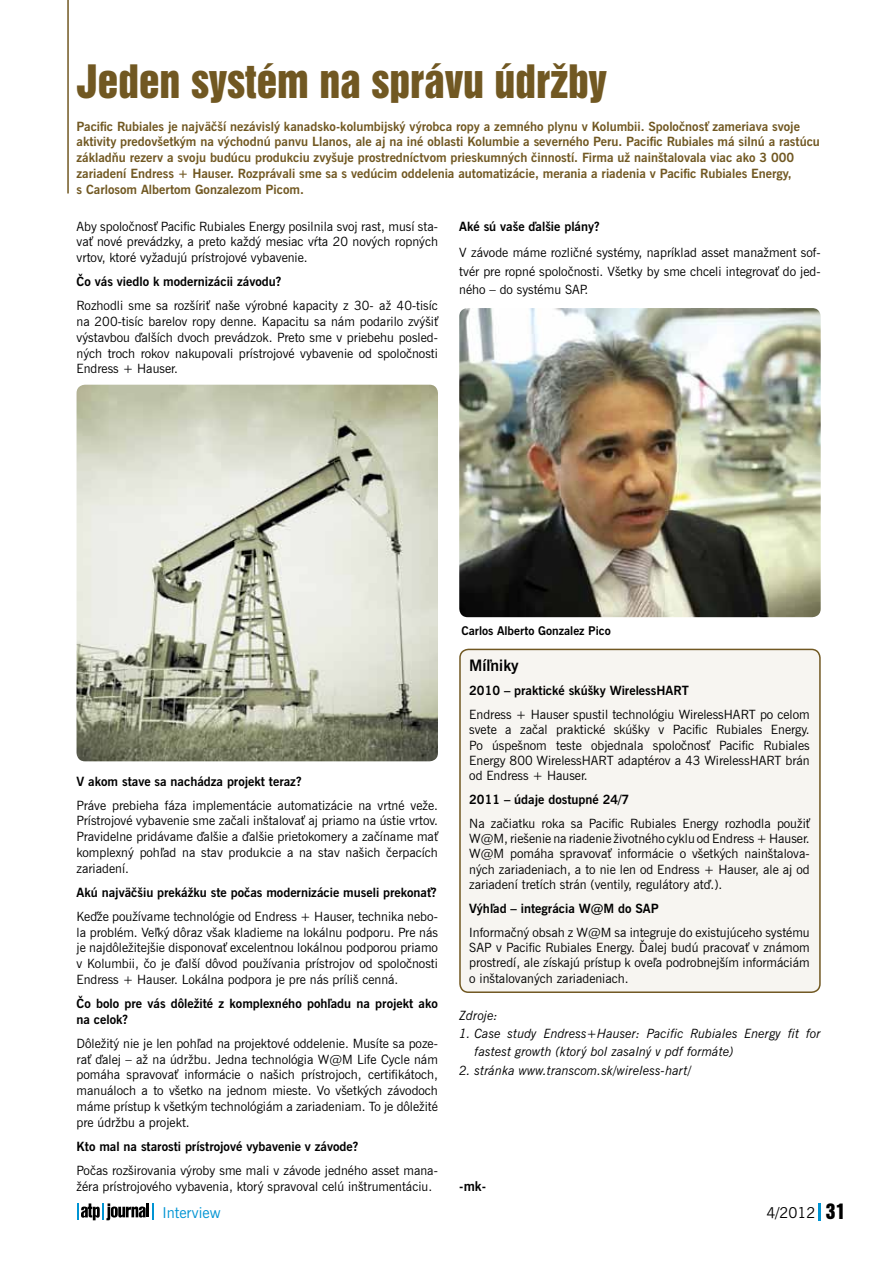
<style>
.page{position:relative;width:893px;height:1263px;background:#fff}
.page>*{position:absolute;margin:0;border:0;box-sizing:border-box;transform-origin:0 0}
.t1{font:42px "Swiss 921 AT Regular A";color:#715822}
.t2{font:700 15.75px "News Gothic AT";color:#000}
.t3{font:15px "News Gothic AT";color:#0094d3}
.t4{font:15px "News Gothic AT";color:#000}
.t5{font:700 13.5px "News Gothic AT";color:#000}
.t6{font:12.75px/15.8px "News Gothic AT";color:#000;text-align:justify}
.t7{font:700 12.75px/15.8px "News Gothic AT";color:#715822}
.t8{font:700 12.75px/15.8px "News Gothic AT";color:#000}
.t9{font:italic 12.75px/18.3px "News Gothic AT";color:#000}
.t10{font:700 12px "News Gothic AT";color:#000}
.s1{font-family:"Swiss 921 AT Regular A";font-size:19.5px}
</style>
<div class="page">
<svg style="left:819px;top:1203px;width:2px;height:17px"></svg>
<svg style="left:152px;top:1203px;width:2px;height:17px"></svg>
<svg style="left:77px;top:1203px;width:69px;height:17px"></svg>
<hr style="left:146px;top:1203px;width:3px;height:14px;background:#000">
<img style="left:77px;top:385px;width:361px;height:376px">
<img style="left:459px;top:308px;width:362px;height:309px">
<div style="left:460px;top:649px;width:360px;height:343px;background:#f7f5f1;border-radius:9px"></div>
<div style="left:459px;top:649px;width:362px;height:344px;border:2px solid #715822;border-radius:9px"></div>
<hr style="left:67px;top:0;width:2px;height:193px;background:#715822">
<h1 class="t1" style="left:77px;top:54px;width:532px">Jeden systém na správu údržby</h1>
<p class="t7" style="left:77px;top:118px;width:745px">Pacific Rubiales je najväčší nezávislý kanadsko-kolumbijský výrobca ropy a zemného plynu v Kolumbii. Spoločnosť zameriava svoje aktivity predovšetkým na východnú panvu Llanos, ale aj na iné oblasti Kolumbie a severného Peru. Pacific Rubiales má silnú a rastúcu základňu rezerv a svoju budúcu produkciu zvyšuje prostredníctvom prieskumných činností. Firma už nainštalovala viac ako 3 000 zariadení Endress + Hauser. Rozprávali sme sa s vedúcim oddelenia automatizácie, merania a riadenia v Pacific Rubiales Energy,<br>s Carlosom Albertom Gonzalezom Picom.</p>
<p class="t6" style="left:77px;top:218px;width:363px">Aby spoločnosť Pacific Rubiales Energy posilnila svoj rast, musí sta&shy;vať nové prevádzky, a preto každý mesiac vŕta 20 nových ropných vrtov, ktoré vyžadujú prístrojové vybavenie.</p>
<p class="t8" style="left:77px;top:274px;width:206px">Čo vás viedlo k modernizácii závodu?</p>
<p class="t6" style="left:77px;top:298px;width:363px">Rozhodli sme sa rozšíriť naše výrobné kapacity z 30- až 40-tisíc na 200-tisíc barelov ropy denne. Kapacitu sa nám podarilo zvýšiť výstavbou ďalších dvoch prevádzok. Preto sme v priebehu posled&shy;ných troch rokov nakupovali prístrojové vybavenie od spoločnosti Endress + Hauser.</p>
<p class="t8" style="left:459px;top:218px;width:142px">Aké sú vaše ďalšie plány?</p>
<p class="t6" style="left:459px;top:244px;width:363px;line-height:18.3px">V závode máme rozličné systémy, napríklad asset manažment sof&shy;tvér pre ropné spoločnosti. Všetky by sme chceli integrovať do jed&shy;ného – do systému SAP.</p>
<p class="t8" style="left:77px;top:773px;width:227px">V akom stave sa nachádza projekt teraz?</p>
<p class="t6" style="left:77px;top:797px;width:363px">Práve prebieha fáza implementácie automatizácie na vrtné veže.<br>Prístrojové vybavenie sme začali inštalovať aj priamo na ústie vrtov.<br>Pravidelne pridávame ďalšie a ďalšie prietokomery a začíname mať komplexný pohľad na stav produkcie a na stav našich čerpacích zariadení.</p>
<p class="t8" style="left:77px;top:884px;width:362px">Akú najväčšiu prekážku ste počas modernizácie museli prekonať?</p>
<p class="t6" style="left:77px;top:908px;width:363px">Keďže používame technológie od Endress + Hauser, technika nebo&shy;la problém. Veľký dôraz však kladieme na lokálnu podporu. Pre nás je najdôležitejšie disponovať excelentnou lokálnou podporou priamo v Kolumbii, čo je ďalší dôvod používania prístrojov od spoločnosti Endress + Hauser. Lokálna podpora je pre nás príliš cenná.</p>
<p class="t8" style="left:77px;top:995px;width:363px">Čo bolo pre vás dôležité z komplexného pohľadu na projekt ako na celok?</p>
<p class="t6" style="left:77px;top:1035px;width:363px">Dôležitý nie je len pohľad na projektové oddelenie. Musíte sa poze&shy;rať ďalej – až na údržbu. Jedna technológia W@M Life Cycle nám pomáha spravovať informácie o našich prístrojoch, certifikátoch, manuáloch a to všetko na jednom mieste. Vo všetkých závodoch máme prístup k všetkým technológiám a zariadeniam. To je dôležité pre údržbu a projekt.</p>
<p class="t8" style="left:77px;top:1138px;width:283px">Kto mal na starosti prístrojové vybavenie v závode?</p>
<p class="t6" style="left:77px;top:1162px;width:363px">Počas rozširovania výroby sme mali v závode jedného asset mana&shy;žéra prístrojového vybavenia, ktorý spravoval celú inštrumentáciu.</p>
<p class="t10" style="left:461px;top:623px;width:151px">Carlos Alberto Gonzalez Pico</p>
<p class="t2" style="left:469px;top:656px;width:51px">Míľniky</p>
<p class="t8" style="left:469px;top:683px;width:221px">2010 – praktické skúšky WirelessHART</p>
<p class="t6" style="left:469px;top:707px;width:342px;line-height:15.3px">Endress + Hauser spustil technológiu WirelessHART po celom svete a začal praktické skúšky v Pacific Rubiales Energy.<br>Po úspešnom teste objednala spoločnosť Pacific Rubiales Energy 800 WirelessHART adaptérov a 43 WirelessHART brán od Endress + Hauser.</p>
<p class="t8" style="left:469px;top:791px;width:162px">2011 – údaje dostupné 24/7</p>
<p class="t6" style="left:469px;top:815px;width:342px;line-height:15.3px">Na začiatku roka sa Pacific Rubiales Energy rozhodla použiť W@M, riešenie na riadenie životného cyklu od Endress + Hauser.<br>W@M pomáha spravovať informácie o všetkých nainštalova&shy;ných zariadeniach, a to nie len od Endress + Hauser, ale aj od zariadení tretích strán (ventily, regulátory atď.).</p>
<p class="t8" style="left:469px;top:900px;width:191px">Výhľad – integrácia W@M do SAP</p>
<p class="t6" style="left:469px;top:924px;width:342px;line-height:15.3px">Informačný obsah z W@M sa integruje do existujúceho systému SAP v Pacific Rubiales Energy. Ďalej budú pracovať v známom prostredí, ale získajú prístup k oveľa podrobnejším informáciám o inštalovaných zariadeniach.</p>
<p class="t9" style="left:459px;top:1006px;width:40px">Zdroje:</p>
<p class="t9" style="left:475px;top:1024px;width:348px;text-indent:-15px">1. Case study Endress+Hauser: Pacific Rubiales Energy fit for fastest growth (ktorý bol zasalný v pdf formáte)</p>
<p class="t9" style="left:459px;top:1061px;width:234px">2. stránka www.transcom.sk/wireless-hart/</p>
<p class="t5" style="left:459px;top:1177px;width:28px">-mk-</p>
<p class="t3" style="left:162px;top:1203px;width:60px">Interview</p>
<p class="t4" style="left:766px;top:1203px;width:80px">4/2012 <span class="s1">31</span></p>
</div>
